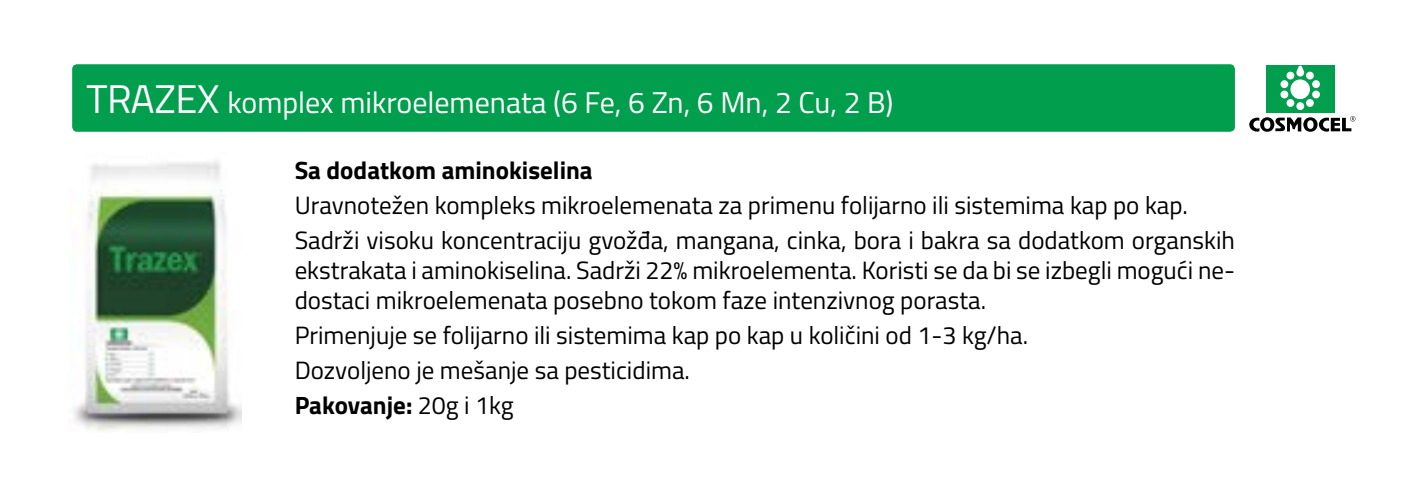
<style>
.page{position:relative;width:1418px;height:497px;background:#fff}
.page>*{position:absolute;margin:0;border:0;box-sizing:border-box;transform-origin:0 0}
.t1{font:30px "Titillium";color:#fff}
.t2{font:25px/35px "Titillium";color:#000}
.t3{font:700 25px "Titillium";color:#000}
.s1{font-size:40px}
.s2{font-weight:700}
</style>
<div class="page">
<img style="left:68px;top:161px;width:173px;height:271px">
<div style="left:72px;top:64px;width:1162px;height:68px;background:#009e4d;border-radius:5px"></div>
<div style="left:1266px;top:66px;width:68px;height:47px;background:#009e4d"></div>
<svg style="left:1280px;top:66px;width:39px;height:44px"></svg>
<svg style="left:1249px;top:116px;width:106px;height:16px"></svg>
<p class="t1" style="left:86px;top:80px;width:808px"><span class="s1">TRAZEX</span> komplex mikroelemenata (6 Fe, 6 Zn, 6 Mn, 2 Cu, 2 B)</p>
<p class="t3" style="left:295px;top:151px;width:299px">Sa dodatkom aminokiselina</p>
<p class="t2" style="left:295px;top:186px;width:941px">Uravnotežen kompleks mikroelemenata za primenu folijarno ili sistemima kap po kap.<br>Sadrži visoku koncentraciju gvožđa, mangana, cinka, bora i bakra sa dodatkom organskih</p>
<p class="t2" style="left:295px;top:254px;width:941px;line-height:30px">ekstrakata i aminokiselina. Sadrži 22% mikroelementa. Koristi se da bi se izbegli mogući ne&shy;dostaci mikroelemenata posebno tokom faze intenzivnog porasta.</p>
<p class="t2" style="left:295px;top:316px;width:735px">Primenjuje se folijarno ili sistemima kap po kap u količini od 1-3 kg/ha.<br>Dozvoljeno je mešanje sa pesticidima.<br><span class="s2">Pakovanje:</span> 20g i 1kg</p>
</div>
